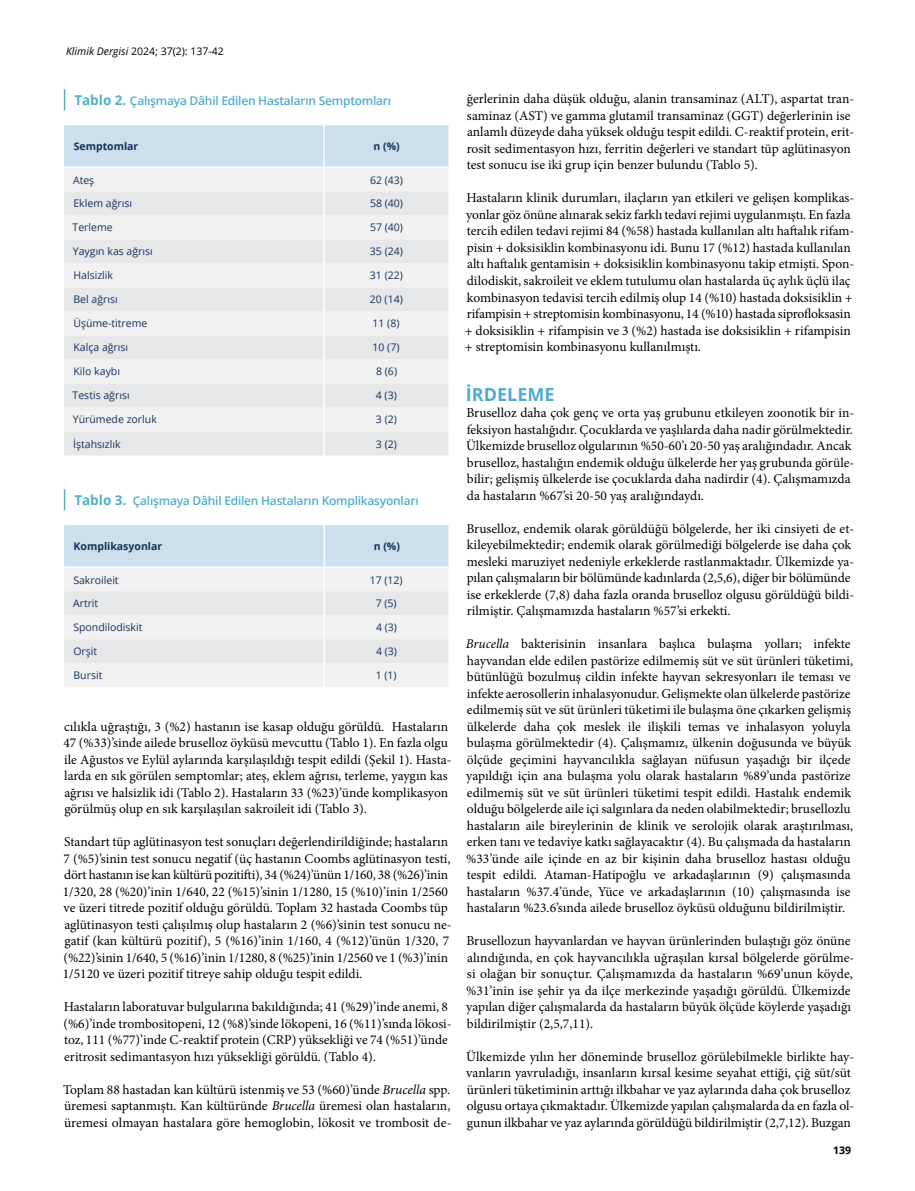
<style>
.page{position:relative;width:915px;height:1191px;background:#fff}
.page>*{position:absolute;margin:0;border:0;box-sizing:border-box;transform-origin:0 0}
.t1{font:700 18px "Open Sans";color:#52abce}
.t2{font:13.5px/16.5px "Minion Pro";color:#000}
.t3{font:600 12px "Open Sans";letter-spacing:-.02em;color:#53acce}
.t4{font:10.5px "Open Sans";color:#16325a}
.t5{font:700 10.5px "Open Sans";color:#16325a}
.t6{font:10.5px "Open Sans";color:#000}
.t7{font:700 10.5px "Open Sans";color:#000}
.s1{font-style:italic}
.s2{font-weight:700;font-size:13.5px}
</style>
<div class="page">
<svg style="left:64px;top:125px;width:384px;height:330px"></svg>
<svg style="left:64px;top:89px;width:1px;height:21px"></svg>
<div style="left:64px;top:525px;width:384px;height:41px;background:#cbdfec"></div>
<div style="left:64px;top:568px;width:384px;height:119px;background:#f1f1f2"></div>
<svg style="left:64px;top:591px;width:384px;height:72px"></svg>
<hr style="left:323px;top:525px;width:2px;height:41px;background:#fff">
<hr style="left:323px;top:568px;width:2px;height:23px;background:#fff">
<hr style="left:323px;top:591px;width:2px;height:24px;background:#fff">
<hr style="left:323px;top:615px;width:2px;height:24px;background:#fff">
<hr style="left:323px;top:639px;width:2px;height:24px;background:#fff">
<hr style="left:323px;top:663px;width:2px;height:24px;background:#fff">
<svg style="left:64px;top:489px;width:1px;height:21px"></svg>
<p class="t6" style="left:66px;top:44px;width:159px"><span class="s1">Klimik Dergisi</span> 2024; 37(2): 137-42</p>
<p class="t3" style="left:74px;top:92px;width:318px"><span class="s2">Tablo 2.</span> Çalışmaya Dâhil Edilen Hastaların Semptomları</p>
<p class="t5" style="left:74px;top:139px;width:66px">Semptomlar</p>
<p class="t5" style="left:373px;top:139px;width:28px">n (%)</p>
<p class="t4" style="left:73px;top:173px;width:23px">Ateş</p>
<p class="t4" style="left:370px;top:173px;width:34px">62 (43)</p>
<p class="t4" style="left:73px;top:196px;width:60px">Eklem ağrısı</p>
<p class="t4" style="left:370px;top:196px;width:34px">58 (40)</p>
<p class="t4" style="left:73px;top:220px;width:42px">Terleme</p>
<p class="t4" style="left:370px;top:220px;width:34px">57 (40)</p>
<p class="t4" style="left:73px;top:244px;width:81px">Yaygın kas ağrısı</p>
<p class="t4" style="left:370px;top:244px;width:34px">35 (24)</p>
<p class="t4" style="left:73px;top:268px;width:41px">Halsizlik</p>
<p class="t4" style="left:370px;top:268px;width:34px">31 (22)</p>
<p class="t4" style="left:73px;top:292px;width:46px">Bel ağrısı</p>
<p class="t4" style="left:369px;top:292px;width:34px">20 (14)</p>
<p class="t4" style="left:73px;top:316px;width:76px">Üşüme-titreme</p>
<p class="t4" style="left:372px;top:316px;width:28px">11 (8)</p>
<p class="t4" style="left:73px;top:340px;width:56px">Kalça ağrısı</p>
<p class="t4" style="left:372px;top:340px;width:28px">10 (7)</p>
<p class="t4" style="left:73px;top:364px;width:48px">Kilo kaybı</p>
<p class="t4" style="left:376px;top:364px;width:22px">8 (6)</p>
<p class="t4" style="left:73px;top:388px;width:59px">Testis ağrısı</p>
<p class="t4" style="left:376px;top:388px;width:22px">4 (3)</p>
<p class="t4" style="left:73px;top:412px;width:85px">Yürümede zorluk</p>
<p class="t4" style="left:376px;top:412px;width:22px">3 (2)</p>
<p class="t4" style="left:73px;top:436px;width:49px">İştahsızlık</p>
<p class="t4" style="left:376px;top:436px;width:22px">3 (2)</p>
<p class="t3" style="left:74px;top:492px;width:346px"><span class="s2">Tablo 3.</span> Çalışmaya Dâhil Edilen Hastaların Komplikasyonları</p>
<p class="t5" style="left:73px;top:538px;width:90px">Komplikasyonlar</p>
<p class="t5" style="left:373px;top:538px;width:28px">n (%)</p>
<p class="t4" style="left:73px;top:572px;width:47px">Sakroileit</p>
<p class="t4" style="left:369px;top:572px;width:34px">17 (12)</p>
<p class="t4" style="left:73px;top:596px;width:27px">Artrit</p>
<p class="t4" style="left:375px;top:596px;width:22px">7 (5)</p>
<p class="t4" style="left:73px;top:620px;width:71px">Spondilodiskit</p>
<p class="t4" style="left:376px;top:620px;width:22px">4 (3)</p>
<p class="t4" style="left:73px;top:644px;width:25px">Orşit</p>
<p class="t4" style="left:376px;top:644px;width:22px">4 (3)</p>
<p class="t4" style="left:73px;top:668px;width:30px">Bursit</p>
<p class="t4" style="left:375px;top:668px;width:22px">1 (1)</p>
<p class="t2" style="left:63px;top:718px;width:389px">cılıkla uğraştığı, 3 (%2) hastanın ise kasap olduğu görüldü. Hastaların 47 (%33)’sinde ailede bruselloz öyküsü mevcuttu (Tablo 1). En fazla olgu ile Ağustos ve Eylül aylarında karşılaşıldığı tespit edildi (Şekil 1). Hasta&shy;larda en sık görülen semptomlar; ateş, eklem ağrısı, terleme, yaygın kas ağrısı ve halsizlik idi (Tablo 2). Hastaların 33 (%23)’ünde komplikasyon görülmüş olup en sık karşılaşılan sakroileit idi (Tablo 3).</p>
<p class="t2" style="left:63px;top:833px;width:390px">Standart tüp aglütinasyon test sonuçları değerlendirildiğinde; hastaların 7 (%5)’sinin test sonucu negatif (üç hastanın Coombs aglütinasyon testi, dört hastanın ise kan kültürü pozitifti), 34 (%24)’ünün 1/160, 38 (%26)’inin 1/320, 28 (%20)’inin 1/640, 22 (%15)’sinin 1/1280, 15 (%10)’inin 1/2560 ve üzeri titrede pozitif olduğu görüldü. Toplam 32 hastada Coombs tüp aglütinasyon testi çalışılmış olup hastaların 2 (%6)’sinin test sonucu ne&shy;gatif (kan kültürü pozitif), 5 (%16)’inin 1/160, 4 (%12)’ünün 1/320, 7 (%22)’sinin 1/640, 5 (%16)’inin 1/1280, 8 (%25)’inin 1/2560 ve 1 (%3)’inin 1/5120 ve üzeri pozitif titreye sahip olduğu tespit edildi.</p>
<p class="t2" style="left:63px;top:998px;width:389px">Hastaların laboratuvar bulgularına bakıldığında; 41 (%29)’inde anemi, 8 (%6)’inde trombositopeni, 12 (%8)’sinde lökopeni, 16 (%11)’sında lökosi&shy;toz, 111 (%77)’inde C-reaktif protein (CRP) yüksekliği ve 74 (%51)’ünde eritrosit sedimantasyon hızı yüksekliği görüldü. (Tablo 4).</p>
<p class="t2" style="left:63px;top:1081px;width:389px;text-align:justify">Toplam 88 hastadan kan kültürü istenmiş ve 53 (%60)’ünde <span class="s1">Brucella</span> spp<span class="s1">. </span>üremesi saptanmıştı. Kan kültüründe <span class="s1">Brucella</span> üremesi olan hastaların, üremesi olmayan hastalara göre hemoglobin, lökosit ve trombosit de-</p>
<p class="t2" style="left:466px;top:91px;width:389px">ğerlerinin daha düşük olduğu, alanin transaminaz (ALT), aspartat tran&shy;saminaz (AST) ve gamma glutamil transaminaz (GGT) değerlerinin ise anlamlı düzeyde daha yüksek olduğu tespit edildi. C-reaktif protein, erit&shy;rosit sedimentasyon hızı, ferritin değerleri ve standart tüp aglütinasyon test sonucu ise iki grup için benzer bulundu (Tablo 5).</p>
<p class="t2" style="left:464px;top:190px;width:391px">Hastaların klinik durumları, ilaçların yan etkileri ve gelişen komplikas&shy;yonlar göz önüne alınarak sekiz farklı tedavi rejimi uygulanmıştı. En fazla tercih edilen tedavi rejimi 84 (%58) hastada kullanılan altı haftalık rifam&shy;pisin + doksisiklin kombinasyonu idi. Bunu 17 (%12) hastada kullanılan altı haftalık gentamisin + doksisiklin kombinasyonu takip etmişti. Spon&shy;dilodiskit, sakroileit ve eklem tutulumu olan hastalarda üç aylık üçlü ilaç kombinasyon tedavisi tercih edilmiş olup 14 (%10) hastada doksisiklin + rifampisin + streptomisin kombinasyonu, 14 (%10) hastada siprofloksasin + doksisiklin + rifampisin ve 3 (%2) hastada ise doksisiklin + rifampisin + streptomisin kombinasyonu kullanılmıştı.</p>
<h1 class="t1" style="left:466px;top:381px;width:90px">İRDELEME</h1>
<p class="t2" style="left:466px;top:405px;width:389px">Bruselloz daha çok genç ve orta yaş grubunu etkileyen zoonotik bir in&shy;feksiyon hastalığıdır. Çocuklarda ve yaşlılarda daha nadir görülmektedir.<br>Ülkemizde bruselloz olgularının %50-60’ı 20-50 yaş aralığındadır. Ancak bruselloz, hastalığın endemik olduğu ülkelerde her yaş grubunda görüle&shy;bilir; gelişmiş ülkelerde ise çocuklarda daha nadirdir (4). Çalışmamızda da hastaların %67’si 20-50 yaş aralığındaydı.</p>
<p class="t2" style="left:466px;top:520px;width:389px">Bruselloz, endemik olarak görüldüğü bölgelerde, her iki cinsiyeti de et&shy;kileyebilmektedir; endemik olarak görülmediği bölgelerde ise daha çok mesleki maruziyet nedeniyle erkeklerde rastlanmaktadır. Ülkemizde ya&shy;pılan çalışmaların bir bölümünde kadınlarda (2,5,6), diğer bir bölümünde ise erkeklerde (7,8) daha fazla oranda bruselloz olgusu görüldüğü bildi&shy;rilmiştir. Çalışmamızda hastaların %57’si erkekti.</p>
<p class="t2" style="left:466px;top:635px;width:388px"><span class="s1">Brucella</span> bakterisinin insanlara başlıca bulaşma yolları; infekte hayvandan elde edilen pastörize edilmemiş süt ve süt ürünleri tüketimi, bütünlüğü bozulmuş cildin infekte hayvan sekresyonları ile teması ve infekte aerosollerin inhalasyonudur. Gelişmekte olan ülkelerde pastörize edilmemiş süt ve süt ürünleri tüketimi ile bulaşma öne çıkarken gelişmiş ülkelerde daha çok meslek ile ilişkili temas ve inhalasyon yoluyla bulaşma görülmektedir (4). Çalışmamız, ülkenin doğusunda ve büyük ölçüde geçimini hayvancılıkla sağlayan nüfusun yaşadığı bir ilçede yapıldığı için ana bulaşma yolu olarak hastaların %89’unda pastörize edilmemiş süt ve süt ürünleri tüketimi tespit edildi. Hastalık endemik olduğu bölgelerde aile içi salgınlara da neden olabilmektedir; brusellozlu hastaların aile bireylerinin de klinik ve serolojik olarak araştırılması, erken tanı ve tedaviye katkı sağlayacaktır (4). Bu çalışmada da hastaların %33’ünde aile içinde en az bir kişinin daha bruselloz hastası olduğu tespit edildi. Ataman-Hatipoğlu ve arkadaşlarının (9) çalışmasında hastaların %37.4’ünde, Yüce ve arkadaşlarının (10) çalışmasında ise hastaların %23.6’sında ailede bruselloz öyküsü olduğunu bildirilmiştir.</p>
<p class="t2" style="left:466px;top:932px;width:389px">Brusellozun hayvanlardan ve hayvan ürünlerinden bulaştığı göz önüne alındığında, en çok hayvancılıkla uğraşılan kırsal bölgelerde görülme&shy;si olağan bir sonuçtur. Çalışmamızda da hastaların %69’unun köyde, %31’inin ise şehir ya da ilçe merkezinde yaşadığı görüldü. Ülkemizde yapılan diğer çalışmalarda da hastaların büyük ölçüde köylerde yaşadığı bildirilmiştir (2,5,7,11).</p>
<p class="t2" style="left:466px;top:1048px;width:389px">Ülkemizde yılın her döneminde bruselloz görülebilmekle birlikte hay&shy;vanların yavruladığı, insanların kırsal kesime seyahat ettiği, çiğ süt/süt ürünleri tüketiminin arttığı ilkbahar ve yaz aylarında daha çok bruselloz olgusu ortaya çıkmaktadır. Ülkemizde yapılan çalışmalarda da en fazla ol&shy;gunun ilkbahar ve yaz aylarında görüldüğü bildirilmiştir (2,7,12). Buzgan</p>
<p class="t7" style="left:832px;top:1142px;width:19px">139</p>
</div>
